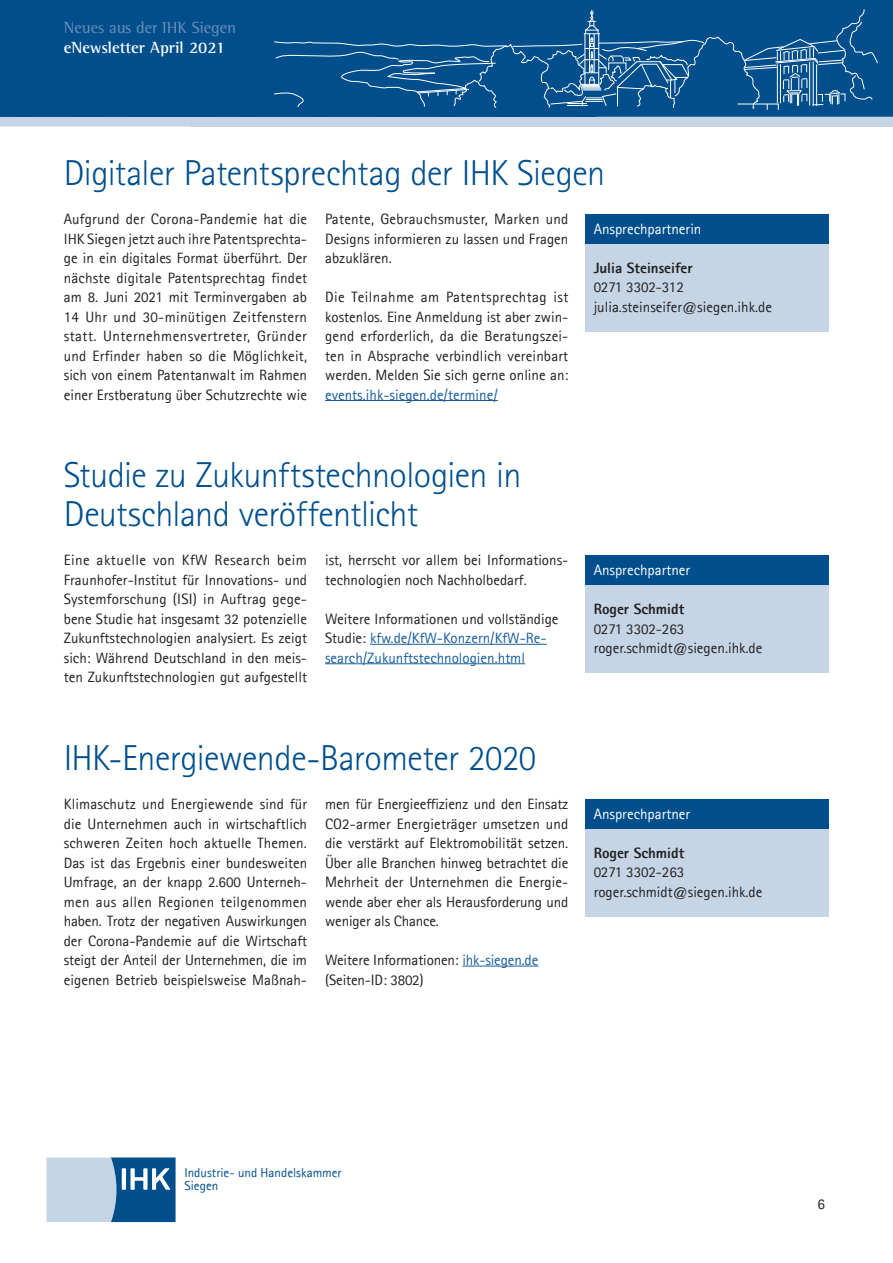
<style>
.page{position:relative;width:893px;height:1263px;background:#fff}
.page>*{position:absolute;margin:0;border:0;box-sizing:border-box;transform-origin:0 0}
.t1{font:225px "Rotis Semi Serif";color:#004f8c}
.H2_5{font:300 36px/39px "Rotis Sans Serif";letter-spacing:-.015em;color:#004f8c}
.t2{font:16.5px "Rotis Semi Serif";color:#6f8ebb}
.t3{font:700 16.5px "Rotis Semi Serif";color:#fff}
.Fließtext{font:15px/19.5px "Agfa Rotis Sans Serif";color:#231f20;text-align:justify}
.Fließtext-2{font:15px/19.5px "Agfa Rotis Sans Serif";color:#175d9e}
.Fließtext-3{font:15px "Agfa Rotis Sans Serif";color:#fff}
.Fließtext-4{font:700 15px "Agfa Rotis Sans Serif";color:#231f20}
.t4{font:13.05px/13.4px "Agfa Rotis Sans Serif";color:#004f8c}
.s1{color:#175d9e}
.s2{color:#231f20}
</style>
<div class="page">
<div style="left:0;top:117px;width:893px;height:10px;background:#c5d5e5"></div>
<div style="left:0;top:0;width:893px;height:117px;background:#004f8c"></div>
<svg style="left:46px;top:1157px;width:130px;height:65px;background:#79a1c2"></svg>
<svg style="left:274px;top:9px;width:604px;height:103px;background:#125b94"></svg>
<hr style="left:325px;top:400px;width:173px;height:1px;background:#175d9e">
<div style="left:585px;top:244px;width:244px;height:87px;background:#c5d5e5"></div>
<div style="left:585px;top:214px;width:244px;height:30px;background:#004f8c"></div>
<div style="left:585px;top:585px;width:244px;height:88px;background:#c5d5e5"></div>
<div style="left:585px;top:556px;width:244px;height:29px;background:#004f8c"></div>
<hr style="left:370px;top:644px;width:177px;height:1px;background:#175d9e">
<hr style="left:325px;top:663px;width:200px;height:1px;background:#175d9e">
<hr style="left:462px;top:966px;width:76px;height:1px;background:#175d9e">
<div style="left:585px;top:829px;width:244px;height:87px;background:#c5d5e5"></div>
<div style="left:585px;top:799px;width:244px;height:30px;background:#004f8c"></div>
<p class="t2" style="left:64px;top:18px;width:174px">Neues aus der IHK Siegen</p>
<p class="t3" style="left:64px;top:37px;width:163px">eNewsletter April 2021</p>
<h1 class="t1" style="left:-8px;top:-22px;width:914px">Berufsbild</h1>
<p class="H2_5" style="left:64px;top:153px;width:543px">Digitaler Patentsprechtag der IHK Siegen</p>
<p class="Fließtext" style="left:64px;top:209px;width:245px">Aufgrund der Corona-Pandemie hat die IHK Siegen jetzt auch ihre Patentsprechta&shy;ge in ein digitales Format überführt. Der nächste digitale Patentsprechtag findet am 8. Juni 2021 mit Terminvergaben ab 14 Uhr und 30-minütigen Zeitfenstern statt. Unternehmensvertreter, Gründer und Erfinder haben so die Möglichkeit, sich von einem Patentanwalt im Rahmen einer Erstberatung über Schutzrechte wie</p>
<p class="Fließtext" style="left:325px;top:209px;width:245px">Patente, Gebrauchsmuster, Marken und Designs informieren zu lassen und Fragen abzuklären.</p>
<p class="Fließtext-3" style="left:594px;top:220px;width:109px">Ansprechpartnerin</p>
<p class="Fließtext-4" style="left:594px;top:258px;width:101px">Julia Steinseifer</p>
<p class="Fließtext" style="left:594px;top:277px;width:92px">0271 3302-312</p>
<p class="Fließtext" style="left:594px;top:297px;width:180px">julia.steinseifer@siegen.ihk.de</p>
<p class="Fließtext" style="left:325px;top:287px;width:245px">Die Teilnahme am Patentsprechtag ist kostenlos. Eine Anmeldung ist aber zwin&shy;gend erforderlich, da die Beratungszei&shy;ten in Absprache verbindlich vereinbart werden. Melden Sie sich gerne online an: <span class="s1">events.ihk-siegen.de/termine/</span></p>
<p class="H2_5" style="left:64px;top:456px;width:459px">Studie zu Zukunftstechnologien in<br>Deutschland veröffentlicht</p>
<p class="Fließtext" style="left:64px;top:550px;width:245px">Eine aktuelle von KfW Research beim Fraunhofer-Institut für Innovations- und Systemforschung (ISI) in Auftrag gege&shy;bene Studie hat insgesamt 32 potenzielle Zukunftstechnologien analysiert. Es zeigt sich: Während Deutschland in den meis&shy;ten Zukunftstechnologien gut aufgestellt</p>
<p class="Fließtext" style="left:325px;top:550px;width:245px">ist, herrscht vor allem bei Informations&shy;technologien noch Nachholbedarf.</p>
<p class="Fließtext-2" style="left:325px;top:609px;width:235px"><span class="s2">Weitere Informationen und vollständige<br>Studie:</span> kfw.de/KfW-Konzern/KfW-Re&shy;search/Zukunftstechnologien.html</p>
<p class="H2_5" style="left:64px;top:738px;width:474px">IHK-Energiewende-Barometer 2020</p>
<p class="Fließtext" style="left:64px;top:794px;width:245px">Klimaschutz und Energiewende sind für die Unternehmen auch in wirtschaftlich schweren Zeiten hoch aktuelle Themen.<br>Das ist das Ergebnis einer bundesweiten Umfrage, an der knapp 2.600 Unterneh&shy;men aus allen Regionen teilgenommen haben. Trotz der negativen Auswirkungen der Corona-Pandemie auf die Wirtschaft steigt der Anteil der Unternehmen, die im eigenen Betrieb beispielsweise Maßnah-</p>
<p class="Fließtext" style="left:325px;top:794px;width:245px">men für Energieeffizienz und den Einsatz CO2-armer Energieträger umsetzen und die verstärkt auf Elektromobilität setzen.<br>Über alle Branchen hinweg betrachtet die Mehrheit der Unternehmen die Energie&shy;wende aber eher als Herausforderung und weniger als Chance.</p>
<p class="Fließtext" style="left:325px;top:950px;width:215px">Weitere Informationen: <span class="s1">ihk-siegen.de </span>(Seiten-ID: 3802)</p>
<p class="Fließtext-3" style="left:594px;top:561px;width:98px">Ansprechpartner</p>
<p class="Fließtext-4" style="left:594px;top:599px;width:92px">Roger Schmidt</p>
<p class="Fließtext" style="left:594px;top:619px;width:92px">0271 3302-263</p>
<p class="Fließtext" style="left:594px;top:638px;width:170px">roger.schmidt@siegen.ihk.de</p>
<p class="Fließtext-3" style="left:594px;top:805px;width:98px">Ansprechpartner</p>
<p class="Fließtext-4" style="left:594px;top:843px;width:92px">Roger Schmidt</p>
<p class="Fließtext" style="left:594px;top:862px;width:92px">0271 3302-263</p>
<p class="Fließtext" style="left:594px;top:882px;width:170px">roger.schmidt@siegen.ihk.de</p>
<p class="t4" style="left:184px;top:1165px;width:159px">Industrie- und Handelskammer<br>Siegen</p>
<p class="Fließtext" style="left:817px;top:1194px;width:9px">6</p>
</div>
